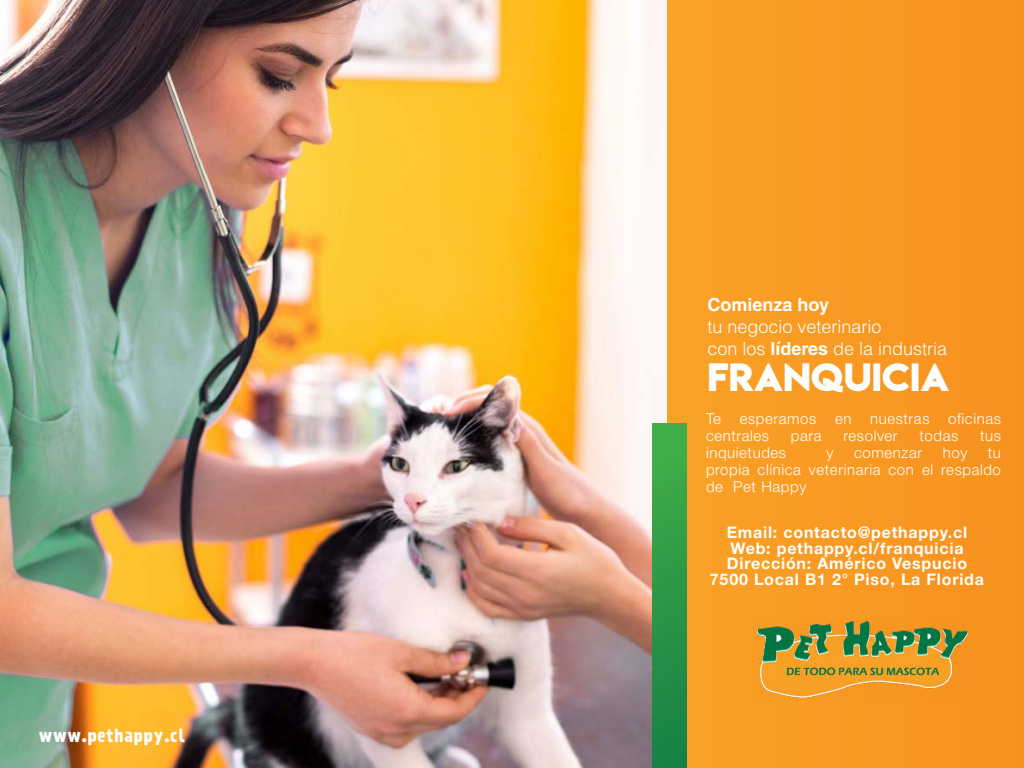
<style>
.page{position:relative;width:1024px;height:768px;background:#fff}
.page>*{position:absolute;margin:0;border:0;box-sizing:border-box;transform-origin:0 0}
.t1{font:35px "Lemon Milkbold";color:#fff}
.t2{font:300 18px/21.6px "Helvetica LT Std";color:#fff}
.t3{font:700 18px "Helvetica LT Std";color:#fff}
.t4{font:700 17px "Prater Sans Two";letter-spacing:.04em;color:#fff}
.t5{font:700 16px/15.7px "Helvetica Neue LT Std";letter-spacing:.05em;color:#fff;text-align:center}
.t6{font:300 15px/17px "Helvetica Neue LT Std";letter-spacing:.04em;color:#fff}
.s1{font-weight:700}
</style>
<div class="page">
<img style="left:0;top:0;width:667px;height:768px">
<div style="left:667px;top:0;width:357px;height:768px;background:#f89922"></div>
<img style="left:757px;top:620px;width:211px;height:78px">
<div style="left:653px;top:424px;width:33px;height:344px;background:linear-gradient(to bottom,#44af49,#167f46)"></div>
<p class="t4" style="left:39px;top:724px;width:148px">www.pethappy.cl</p>
<p class="t3" style="left:707px;top:294px;width:123px">Comienza hoy</p>
<p class="t2" style="left:707px;top:316px;width:241px">tu negocio veterinario<br>con los <span class="s1">líderes</span> de la industria</p>
<h1 class="t1" style="left:707px;top:352px;width:244px">FRANQUICIA</h1>
<p class="t6" style="left:706px;top:410px;width:297px">Te esperamos en nuestras oficinas centrales</p>
<p class="t6" style="left:791px;top:427px;width:32px">para</p>
<p class="t6" style="left:843px;top:427px;width:56px">resolver</p>
<p class="t6" style="left:920px;top:427px;width:40px">todas</p>
<p class="t6" style="left:980px;top:427px;width:22px">tus</p>
<p class="t6" style="left:706px;top:444px;width:82px">inquietudes</p>
<p class="t6" style="left:827px;top:444px;width:8px">y</p>
<p class="t6" style="left:854px;top:444px;width:70px">comenzar</p>
<p class="t6" style="left:943px;top:444px;width:26px">hoy</p>
<p class="t6" style="left:706px;top:444px;width:297px;text-align:justify;text-indent:282px">tu propia clínica veterinaria con el respaldo de Pet Happy</p>
<p class="t5" style="left:710px;top:524px;width:276px">Email: contacto@pethappy.cl<br>Web: pethappy.cl/franquicia<br>Dirección: Américo Vespucio<br>7500 Local B1 2° Piso, La Florida</p>
</div>
